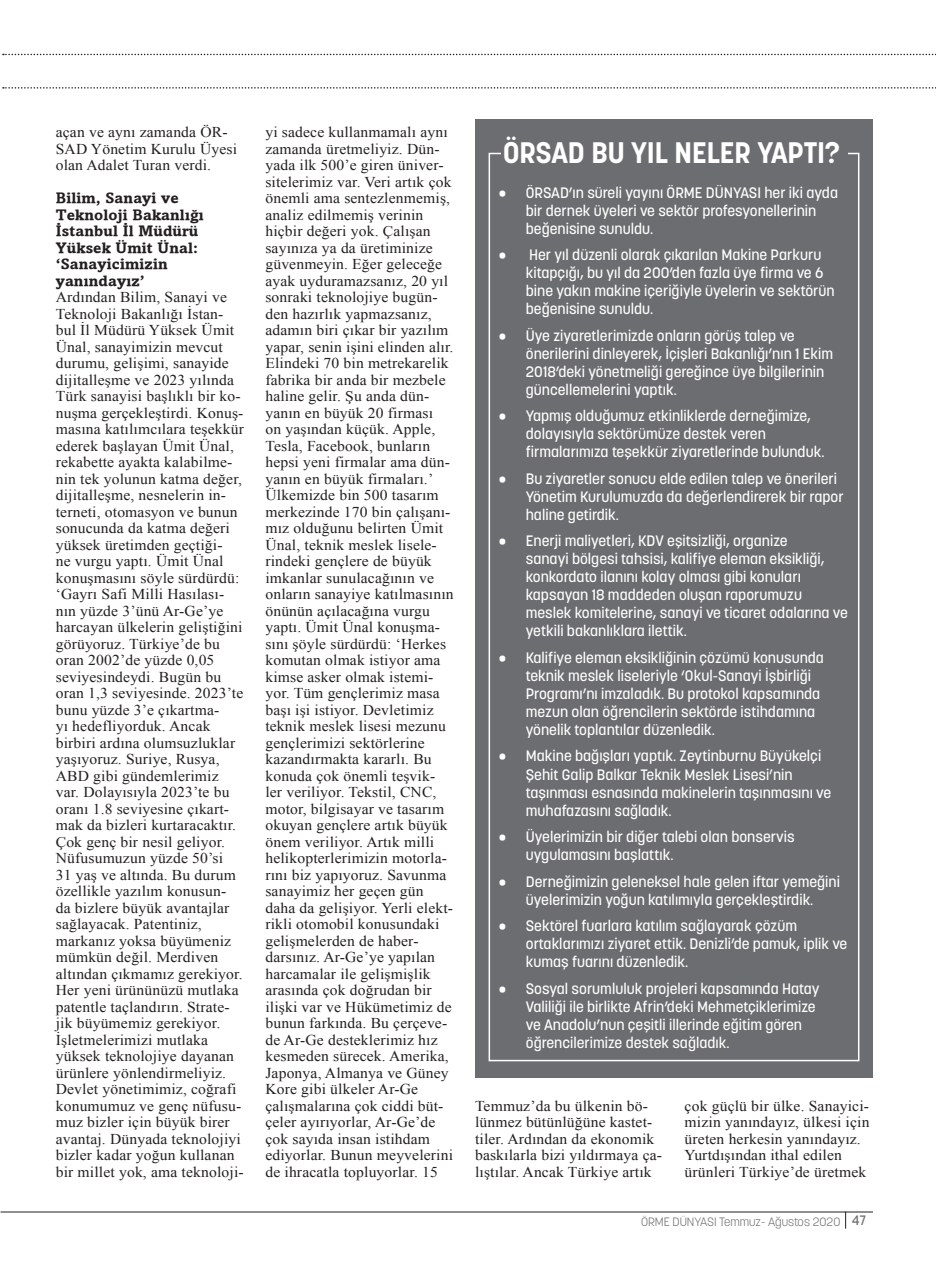
<style>
.page{position:relative;width:936px;height:1278px;background:#fff}
.page>*{position:absolute;margin:0;border:0;box-sizing:border-box;transform-origin:0 0}
.t1{font:700 29.4px "Korolev";color:#fff}
.t2{font:15px/16.5px "Times New Roman";letter-spacing:.01em;color:#231f20;scale:1.04 1}
.t3{font:500 15px/18px "Korolev";color:#fff}
.t4{font:15px/16.5px "Amasis MT Bold";letter-spacing:.01em;color:#231f20;scale:1.04 1}
.t5{font:300 12px "Korolev";color:#6c6d70}
.s1{font-weight:500;font-size:13.5px}
</style>
<div class="page">
<svg style="left:3px;top:54px;width:933px;height:1px"></svg>
<svg style="left:3px;top:87px;width:933px;height:2px"></svg>
<hr style="left:1px;top:1211px;width:871px;height:1px;background:#231f20">
<div style="left:475px;top:119px;width:397px;height:958px;background:#6c6d70"></div>
<p class="t2" style="left:56px;top:123px;width:176px">açan ve aynı zamanda ÖR-<br>SAD Yönetim Kurulu Üyesi olan Adalet Turan verdi.</p>
<p class="t4" style="left:56px;top:189px;width:144px">Bilim, Sanayi ve<br>Teknoloji Bakanlığı<br>İstanbul İl Müdürü<br>Yüksek Ümit Ünal: ‘Sanayicimizin yanındayız’</p>
<p class="t2" style="left:56px;top:288px;width:182px">Ardından Bilim, Sanayi ve<br>Teknoloji Bakanlığı İstan&shy;bul İl Müdürü Yüksek Ümit<br>Ünal, sanayimizin mevcut durumu, gelişimi, sanayide dijitalleşme ve 2023 yılında<br>Türk sanayisi başlıklı bir ko&shy;nuşma gerçekleştirdi. Konuş&shy;masına katılımcılara teşekkür ederek başlayan Ümit Ünal, rekabette ayakta kalabilme&shy;nin tek yolunun katma değer, dijitalleşme, nesnelerin in&shy;terneti, otomasyon ve bunun sonucunda da katma değeri yüksek üretimden geçtiği-<br>ne vurgu yaptı. Ümit Ünal konuşmasını söyle sürdürdü: ‘Gayrı Safi Milli Hasılası&shy;nın yüzde 3’ünü Ar-Ge’ye harcayan ülkelerin geliştiğini görüyoruz. Türkiye’de bu oran 2002’de yüzde 0,05 seviyesindeydi. Bugün bu oran 1,3 seviyesinde. 2023’te bunu yüzde 3’e çıkartma-<br>yı hedefliyorduk. Ancak birbiri ardına olumsuzluklar yaşıyoruz. Suriye, Rusya,<br>ABD gibi gündemlerimiz var. Dolayısıyla 2023’te bu oranı 1.8 seviyesine çıkart&shy;mak da bizleri kurtaracaktır.<br>Çok genç bir nesil geliyor.<br>Nüfusumuzun yüzde 50’si<br>31 yaş ve altında. Bu durum özellikle yazılım konusun&shy;da bizlere büyük avantajlar sağlayacak. Patentiniz, markanız yoksa büyümeniz mümkün değil. Merdiven altından çıkmamız gerekiyor.<br>Her yeni ürününüzü mutlaka patentle taçlandırın. Strate&shy;jik büyümemiz gerekiyor.<br>İşletmelerimizi mutlaka yüksek teknolojiye dayanan ürünlere yönlendirmeliyiz.<br>Devlet yönetimimiz, coğrafi konumumuz ve genç nüfusu&shy;muz bizler için büyük birer avantaj. Dünyada teknolojiyi bizler kadar yoğun kullanan bir millet yok, ama teknoloji-</p>
<p class="t2" style="left:265px;top:123px;width:182px">yi sadece kullanmamalı aynı zamanda üretmeliyiz. Dün&shy;yada ilk 500’e giren üniver&shy;sitelerimiz var. Veri artık çok önemli ama sentezlenmemiş, analiz edilmemiş verinin hiçbir değeri yok. Çalışan sayınıza ya da üretiminize güvenmeyin. Eğer geleceğe ayak uyduramazsanız, 20 yıl sonraki teknolojiye bugün&shy;den hazırlık yapmazsanız, adamın biri çıkar bir yazılım yapar, senin işini elinden alır.<br>Elindeki 70 bin metrekarelik fabrika bir anda bir mezbele haline gelir. Şu anda dün&shy;yanın en büyük 20 firması<br>on yaşından küçük. Apple,<br>Tesla, Facebook, bunların hepsi yeni firmalar ama dün&shy;yanın en büyük firmaları.’<br>Ülkemizde bin 500 tasarım merkezinde 170 bin çalışanı&shy;mız olduğunu belirten Ümit<br>Ünal, teknik meslek lisele&shy;rindeki gençlere de büyük imkanlar sunulacağının ve onların sanayiye katılmasının önünün açılacağına vurgu yaptı. Ümit Ünal konuşma&shy;sını şöyle sürdürdü: ‘Herkes komutan olmak istiyor ama kimse asker olmak istemi&shy;yor. Tüm gençlerimiz masa başı işi istiyor. Devletimiz teknik meslek lisesi mezunu gençlerimizi sektörlerine kazandırmakta kararlı. Bu konuda çok önemli teşvik&shy;ler veriliyor. Tekstil, CNC, motor, bilgisayar ve tasarım okuyan gençlere artık büyük önem veriliyor. Artık milli helikopterlerimizin motorla&shy;rını biz yapıyoruz. Savunma sanayimiz her geçen gün daha da gelişiyor. Yerli elekt&shy;rikli otomobil konusundaki gelişmelerden de haber&shy;darsınız. Ar-Ge’ye yapılan harcamalar ile gelişmişlik arasında çok doğrudan bir ilişki var ve Hükümetimiz de bunun farkında. Bu çerçeve&shy;de Ar-Ge desteklerimiz hız kesmeden sürecek. Amerika,<br>Japonya, Almanya ve Güney<br>Kore gibi ülkeler Ar-Ge çalışmalarına çok ciddi büt&shy;çeler ayırıyorlar, Ar-Ge’de çok sayıda insan istihdam ediyorlar. Bunun meyvelerini de ihracatla topluyorlar. 15</p>
<h1 class="t1" style="left:503px;top:134px;width:338px">ÖRSAD BU YIL NELER YAPTI?</h1>
<p class="t3" style="left:525px;top:183px;width:313px;text-indent:-27px">• ÖRSAD’ın süreli yayını ÖRME DÜNYASI her iki ayda bir dernek üyeleri ve sektör profesyonellerinin beğenisine sunuldu.</p>
<p class="t3" style="left:525px;top:246px;width:310px;text-indent:-27px">• Her yıl düzenli olarak çıkarılan Makine Parkuru kitapçığı, bu yıl da 200’den fazla üye firma ve 6 bine yakın makine içeriğiyle üyelerin ve sektörün beğenisine sunuldu.</p>
<p class="t3" style="left:525px;top:326px;width:309px;text-indent:-27px">• Üye ziyaretlerimizde onların görüş talep ve önerilerini dinleyerek, İçişleri Bakanlığı’nın 1 Ekim 2018’deki yönetmeliği gereğince üye bilgilerinin güncellemelerini yaptık.</p>
<p class="t3" style="left:525px;top:407px;width:300px;text-indent:-27px">• Yapmış olduğumuz etkinliklerde derneğimize, dolayısıyla sektörümüze destek veren firmalarımıza teşekkür ziyaretlerinde bulunduk.</p>
<p class="t3" style="left:525px;top:469px;width:319px;text-indent:-27px">• Bu ziyaretler sonucu elde edilen talep ve önerileri<br>Yönetim Kurulumuzda da değerlendirerek bir rapor haline getirdik.</p>
<p class="t3" style="left:525px;top:532px;width:323px;text-indent:-27px">• Enerji maliyetleri, KDV eşitsizliği, organize<br>sanayi bölgesi tahsisi, kalifiye eleman eksikliği, konkordato ilanını kolay olması gibi konuları kapsayan 18 maddeden oluşan raporumuzu meslek komitelerine, sanayi ve ticaret odalarına ve yetkili bakanlıklara ilettik.</p>
<p class="t3" style="left:525px;top:648px;width:299px;text-indent:-27px">• Kalifiye eleman eksikliğinin çözümü konusunda teknik meslek liseleriyle ‘Okul-Sanayi İşbirliği Programı’nı imzaladık. Bu protokol kapsamında mezun olan öğrencilerin sektörde istihdamına yönelik toplantılar düzenledik.</p>
<p class="t3" style="left:525px;top:747px;width:307px;text-indent:-27px">• Makine bağışları yaptık. Zeytinburnu Büyükelçi Şehit Galip Balkar Teknik Meslek Lisesi’nin taşınması esnasında makinelerin taşınmasını ve muhafazasını sağladık.</p>
<p class="t3" style="left:525px;top:827px;width:270px;text-indent:-27px">• Üyelerimizin bir diğer talebi olan bonservis uygulamasını başlattık.</p>
<p class="t3" style="left:498px;top:872px;width:342px;text-align:center">• Derneğimizin geleneksel hale gelen iftar yemeğini üyelerimizin yoğun katılımıyla gerçekleştirdik.</p>
<p class="t3" style="left:525px;top:916px;width:323px;text-indent:-27px">• Sektörel fuarlara katılım sağlayarak çözüm ortaklarımızı ziyaret ettik. Denizli’de pamuk, iplik ve kumaş fuarını düzenledik.</p>
<p class="t3" style="left:525px;top:979px;width:295px;text-indent:-27px">• Sosyal sorumluluk projeleri kapsamında Hatay Valiliği ile birlikte Afrin’deki Mehmetçiklerimize ve Anadolu’nun çeşitli illerinde eğitim gören öğrencilerimize destek sağladık.</p>
<p class="t2" style="left:475px;top:1097px;width:181px">Temmuz’da bu ülkenin bö&shy;lünmez bütünlüğüne kastet&shy;tiler. Ardından da ekonomik baskılarla bizi yıldırmaya ça&shy;lıştılar. Ancak Türkiye artık</p>
<p class="t2" style="left:684px;top:1097px;width:179px">çok güçlü bir ülke. Sanayici&shy;mizin yanındayız, ülkesi için üreten herkesin yanındayız.<br>Yurtdışından ithal edilen ürünleri Türkiye’de üretmek</p>
<p class="t5" style="left:640px;top:1214px;width:227px">ÖRME DÜNYASI Temmuz- Ağustos 2020 <span class="s1">47</span></p>
</div>
